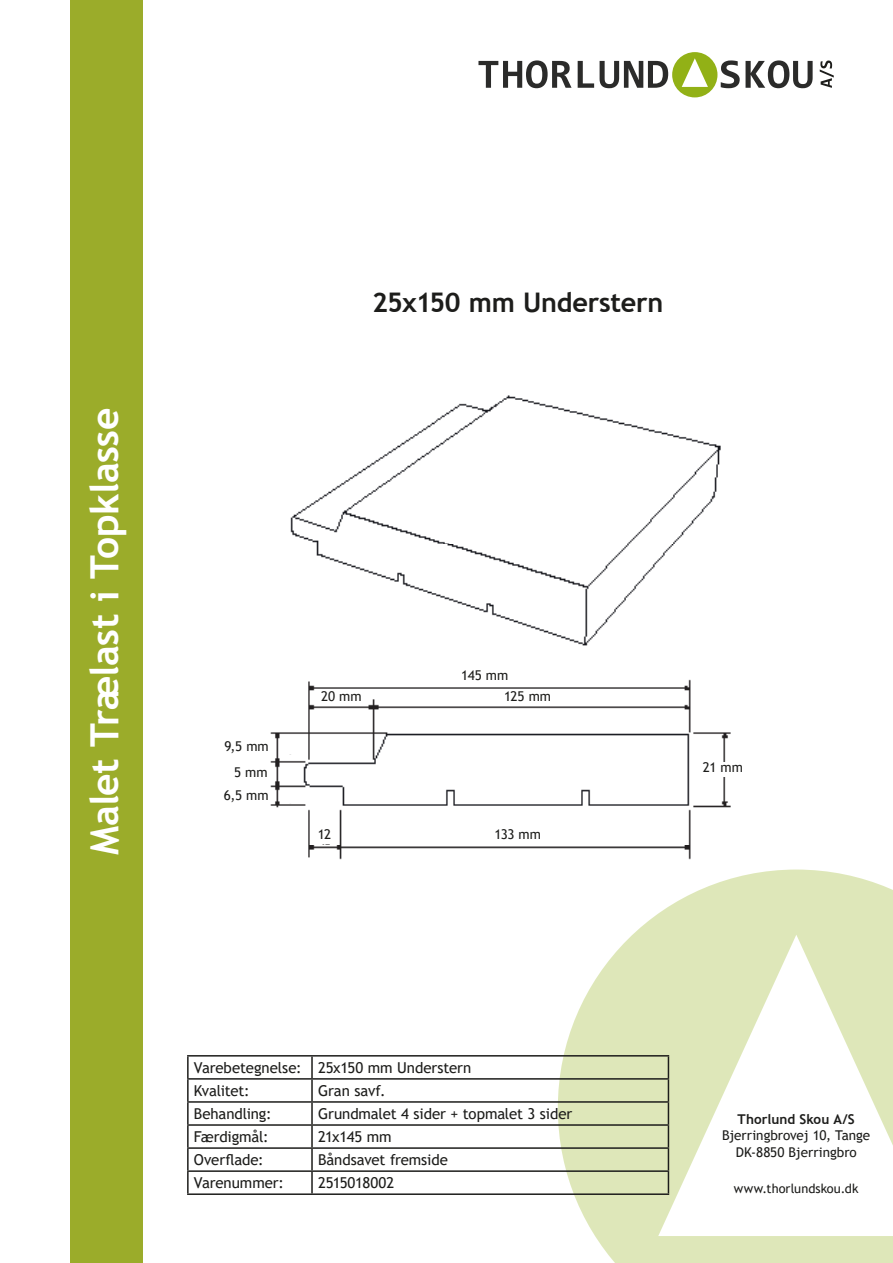
<style>
.page{position:relative;width:893px;height:1263px;background:#fff}
.page>*{position:absolute;margin:0;border:0;box-sizing:border-box;transform-origin:0 0}
.t1{font:700 39px "Trebuchet MS";letter-spacing:-.015em;color:#fff}
.Profil_navn{font:700 27px "Trebuchet MS";letter-spacing:-.01em;color:#1d1d1b}
.Profil_info{font:15px "Trebuchet MS";letter-spacing:-.005em;color:#1d1d1b}
.Profil_info-2{font:15px "Trebuchet MS";letter-spacing:-.03em;color:#1d1d1b}
.Profil_info-3{font:13.5px/16.2px "Trebuchet MS";letter-spacing:-.005em;color:#1d1d1b;text-align:center}
.t2{font:700 13.5px "Trebuchet MS";letter-spacing:.005em;color:#1d1d1b}
.t3{font:12.75px "Trebuchet MS";letter-spacing:.005em;color:#1d1d1b}
</style>
<div class="page">
<svg style="left:558px;top:869px;width:335px;height:394px;fill:#dee7b9"></svg>
<svg style="left:658px;top:935px;width:235px;height:301px"></svg>
<div style="left:70px;top:0;width:72px;height:1263px;background:#9bac2a"></div>
<div style="left:672px;top:52px;width:45px;height:45px;background:#92b116;border-radius:50%"></div>
<svg style="left:478px;top:60px;width:94px;height:28px"></svg>
<svg style="left:578px;top:61px;width:16px;height:27px"></svg>
<svg style="left:600px;top:61px;width:68px;height:27px"></svg>
<svg style="left:721px;top:60px;width:92px;height:28px"></svg>
<svg style="left:820px;top:61px;width:14px;height:27px"></svg>
<svg style="left:682px;top:58px;width:26px;height:29px"></svg>
<hr style="left:187px;top:1055px;width:125px;height:1px;background:#1d1d1b">
<hr style="left:187px;top:1056px;width:2px;height:22px;background:#1d1d1b">
<hr style="left:312px;top:1055px;width:357px;height:1px;background:#1d1d1b">
<hr style="left:311px;top:1056px;width:2px;height:22px;background:#1d1d1b">
<hr style="left:187px;top:1078px;width:125px;height:2px;background:#1d1d1b">
<hr style="left:187px;top:1080px;width:2px;height:21px;background:#1d1d1b">
<hr style="left:312px;top:1078px;width:357px;height:2px;background:#1d1d1b">
<hr style="left:311px;top:1080px;width:2px;height:21px;background:#1d1d1b">
<hr style="left:187px;top:1101px;width:125px;height:2px;background:#1d1d1b">
<hr style="left:187px;top:1103px;width:2px;height:21px;background:#1d1d1b">
<hr style="left:312px;top:1101px;width:357px;height:2px;background:#1d1d1b">
<hr style="left:311px;top:1103px;width:2px;height:21px;background:#1d1d1b">
<hr style="left:187px;top:1124px;width:125px;height:2px;background:#1d1d1b">
<hr style="left:187px;top:1126px;width:2px;height:21px;background:#1d1d1b">
<hr style="left:312px;top:1124px;width:357px;height:2px;background:#1d1d1b">
<hr style="left:311px;top:1126px;width:2px;height:21px;background:#1d1d1b">
<hr style="left:187px;top:1147px;width:125px;height:2px;background:#1d1d1b">
<hr style="left:187px;top:1149px;width:2px;height:21px;background:#1d1d1b">
<hr style="left:312px;top:1147px;width:357px;height:2px;background:#1d1d1b">
<hr style="left:311px;top:1149px;width:2px;height:21px;background:#1d1d1b">
<hr style="left:187px;top:1170px;width:125px;height:2px;background:#1d1d1b">
<hr style="left:187px;top:1172px;width:2px;height:21px;background:#1d1d1b">
<hr style="left:312px;top:1170px;width:357px;height:2px;background:#1d1d1b">
<hr style="left:311px;top:1172px;width:2px;height:21px;background:#1d1d1b">
<svg style="left:668px;top:1056px;width:1px;height:137px"></svg>
<hr style="left:187px;top:1193px;width:125px;height:2px;background:#1d1d1b">
<hr style="left:312px;top:1193px;width:357px;height:2px;background:#1d1d1b">
<img style="left:270px;top:395px;width:461px;height:465px">
<div style="left:692px;top:762px;width:61px;height:14px;background:#fff"></div>
<div style="left:487px;top:829px;width:61px;height:15px;background:#fff"></div>
<div style="left:497px;top:691px;width:61px;height:14px;background:#fff"></div>
<div style="left:454px;top:670px;width:61px;height:15px;background:#fff"></div>
<div style="left:315px;top:691px;width:53px;height:14px;background:#fff"></div>
<div style="left:220px;top:741px;width:53px;height:15px;background:#fff"></div>
<div style="left:227px;top:767px;width:48px;height:14px;background:#fff"></div>
<div style="left:220px;top:790px;width:53px;height:14px;background:#fff"></div>
<div style="left:313px;top:829px;width:23px;height:15px;background:#fff"></div>
<div style="left:283px;top:739px;width:23px;height:15px;background:#fff"></div>
<div style="left:282px;top:767px;width:13px;height:14px;background:#fff"></div>
<div style="left:283px;top:788px;width:23px;height:15px;background:#fff"></div>
<h1 class="t1" style="left:80px;top:855px;width:449px;rotate:-90deg">Malet Trælast i Topklasse</h1>
<p class="Profil_navn" style="left:372px;top:285px;width:293px">25x150 mm Understern</p>
<p class="Profil_info-3" style="left:225px;top:738px;width:46px">9,5 mm</p>
<p class="Profil_info-3" style="left:234px;top:764px;width:35px">5 mm</p>
<p class="Profil_info-3" style="left:224px;top:787px;width:46px">6,5 mm</p>
<p class="Profil_info-3" style="left:321px;top:688px;width:42px">20 mm</p>
<p class="Profil_info-3" style="left:318px;top:826px;width:15px">12</p>
<p class="Profil_info-3" style="left:461px;top:667px;width:49px">145 mm</p>
<p class="Profil_info-3" style="left:504px;top:688px;width:48px">125 mm</p>
<p class="Profil_info-3" style="left:494px;top:826px;width:48px">133 mm</p>
<p class="Profil_info-3" style="left:703px;top:759px;width:42px">21 mm</p>
<p class="Profil_info" style="left:194px;top:1058px;width:109px">Varebetegnelse:</p>
<p class="Profil_info" style="left:318px;top:1058px;width:155px">25x150 mm Understern</p>
<p class="Profil_info" style="left:194px;top:1081px;width:57px">Kvalitet:</p>
<p class="Profil_info" style="left:318px;top:1081px;width:69px">Gran savf.</p>
<p class="Profil_info" style="left:194px;top:1104px;width:79px">Behandling:</p>
<p class="Profil_info" style="left:318px;top:1104px;width:256px">Grundmalet 4 sider + topmalet 3 sider</p>
<p class="Profil_info" style="left:194px;top:1127px;width:76px">Færdigmål:</p>
<p class="Profil_info-2" style="left:318px;top:1127px;width:75px">21x145 mm</p>
<p class="Profil_info" style="left:194px;top:1150px;width:71px">Overflade:</p>
<p class="Profil_info" style="left:318px;top:1150px;width:131px">Båndsavet fremside</p>
<p class="Profil_info" style="left:194px;top:1173px;width:92px">Varenummer:</p>
<p class="Profil_info" style="left:318px;top:1173px;width:78px">2515018002</p>
<p class="t2" style="left:738px;top:1111px;width:119px">Thorlund Skou A/S</p>
<p class="Profil_info-3" style="left:722px;top:1127px;width:150px">Bjerringbrovej 10, Tange<br>DK-8850 Bjerringbro</p>
<p class="t3" style="left:734px;top:1181px;width:126px">www.thorlundskou.dk</p>
</div>
